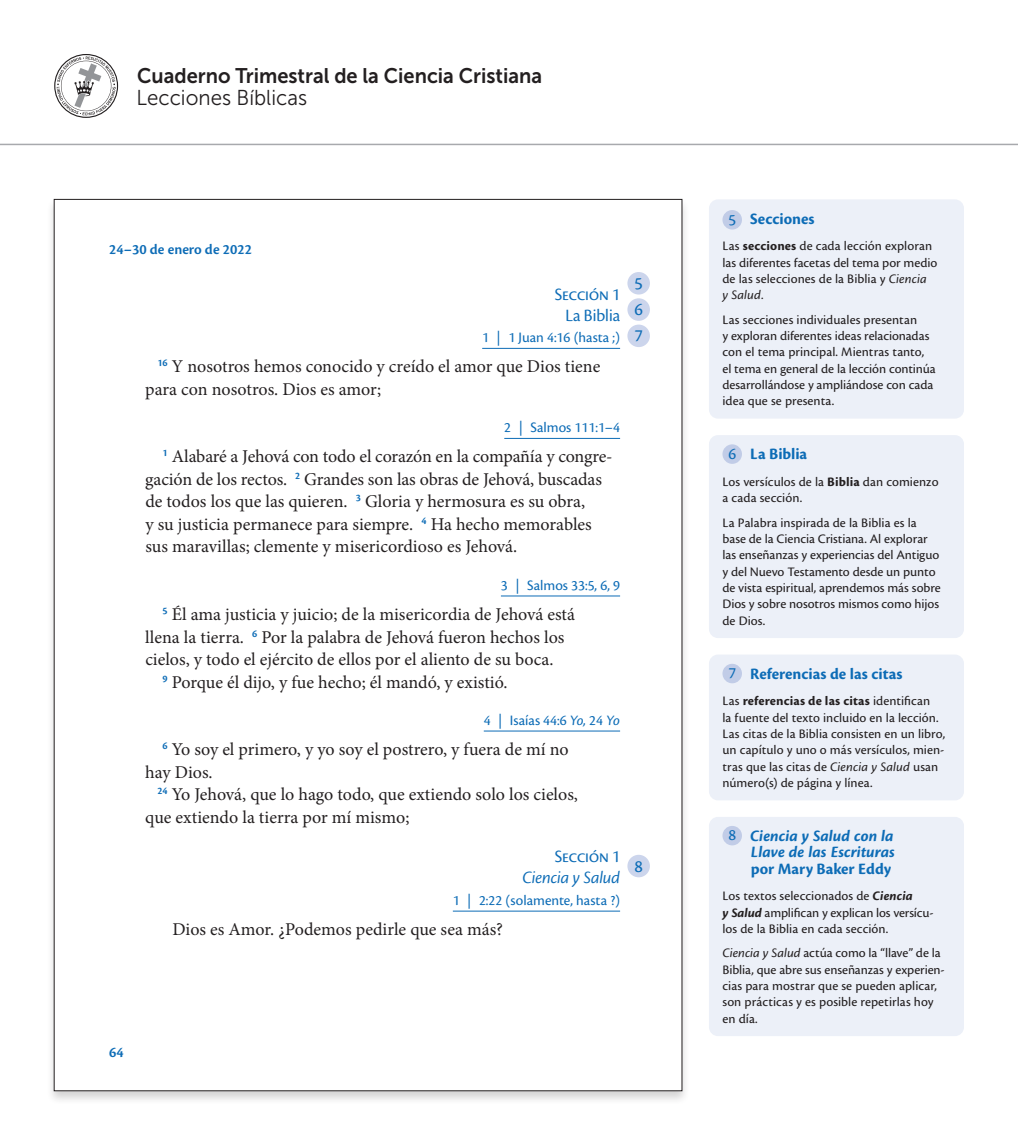
<style>
.page{position:relative;width:1018px;height:1145px;background:#fff}
.page>*{position:absolute;margin:0;border:0;box-sizing:border-box;transform-origin:0 0}
.t1{font:21.6px "Museo Sans 300";color:#231f20;scale:.95 1}
.t2{font:21px "Museo Sans 700";color:#231f20;scale:.95 1}
.t3{font:18px/22.5px "Minion Pro";color:#231f20}
.t4{font:18px/21px "Cronos Pro Disp It";color:#0d6cb6;text-align:right}
.t5{font:18px/21px "Cronos Pro Disp";color:#0d6cb6;text-align:center}
.Margin_Note{font:18px "Cronos Pro Capt";color:#0d6cb6}
.Headers{font:italic 700 16.5px/16.2px "Cronos Pro";color:#0d6cb6;text-align:justify}
.Headers-2{font:700 16.5px "Cronos Pro";color:#0d6cb6}
.Margin_Note-2{font:16.5px "Cronos Pro Capt";color:#0d6cb6}
.t6{font:15px "Cronos Pro";color:#0d6cb6}
.t7{font:600 15px "Cronos Pro";color:#0d6cb6}
.Main_Text{font:13.5px/16.4px "Cronos Pro Capt";color:#231f20}
.s1{font-style:italic}
.s2{font-family:"Cronos Pro Disp"}
.s3{font-family:"Cronos Pro Bold Capt"}
.s4{font-family:"Cronos Pro Capt It"}
.s5{font-style:normal}
.s6{font-family:"Cronos Pro Bold Capt It"}
</style>
<div class="page">
<div style="left:46px;top:197px;width:645px;height:908px;background:#231f20;opacity:.2"></div>
<div style="left:54px;top:199px;width:628px;height:891px;background:#fff"></div>
<hr style="left:482px;top:348px;width:138px;height:1px;background:#0d6cb6">
<hr style="left:504px;top:438px;width:116px;height:1px;background:#0d6cb6">
<hr style="left:501px;top:595px;width:119px;height:1px;background:#0d6cb6">
<hr style="left:484px;top:730px;width:136px;height:1px;background:#0d6cb6">
<hr style="left:453px;top:910px;width:167px;height:1px;background:#0d6cb6">
<div style="left:627px;top:272px;width:23px;height:22px;background:#ccd5ec;border-radius:50%"></div>
<div style="left:627px;top:298px;width:23px;height:23px;background:#ccd5ec;border-radius:50%"></div>
<div style="left:627px;top:854px;width:23px;height:23px;background:#ccd5ec;border-radius:50%"></div>
<div style="left:709px;top:199px;width:255px;height:219px;background:#ecf0f8;border-radius:9px"></div>
<div style="left:722px;top:210px;width:20px;height:19px;background:#c1cce7;border-radius:50%"></div>
<div style="left:709px;top:435px;width:255px;height:203px;background:#ecf0f8;border-radius:9px"></div>
<div style="left:722px;top:444px;width:20px;height:20px;background:#c1cce7;border-radius:50%"></div>
<div style="left:709px;top:817px;width:255px;height:219px;background:#ecf0f8;border-radius:9px"></div>
<div style="left:722px;top:826px;width:20px;height:19px;background:#c1cce7;border-radius:50%"></div>
<div style="left:709px;top:654px;width:255px;height:146px;background:#ecf0f8;border-radius:9px"></div>
<div style="left:722px;top:664px;width:20px;height:19px;background:#c1cce7;border-radius:50%"></div>
<div style="left:627px;top:324px;width:23px;height:23px;background:#ccd5ec;border-radius:50%"></div>
<svg style="left:54px;top:54px;width:64px;height:64px"></svg>
<div style="left:109px;top:109px;width:10px;height:9px;background:#fff"></div>
<hr style="left:0;top:144px;width:1018px;height:1px;background:#a8a9ad">
<p class="t2" style="left:137px;top:64px;width:428px">Cuaderno Trimestral de la Ciencia Cristiana</p>
<p class="t1" style="left:137px;top:86px;width:181px">Lecciones Bíblicas</p>
<p class="t7" style="left:109px;top:241px;width:144px">24–30 de enero de 2022</p>
<p class="t5" style="left:555px;top:283px;width:67px">Sección 1<br>La Biblia</p>
<p class="t6" style="left:482px;top:329px;width:139px">1 | 1 Juan 4:16 (hasta ;)</p>
<p class="t3" style="left:145px;top:355px;width:457px;text-indent:12px"><sup>16</sup> Y nosotros hemos conocido y creído el amor que Dios tiene para con nosotros. Dios es amor;</p>
<p class="t6" style="left:504px;top:419px;width:117px">2 | Salmos 111:1–4</p>
<p class="t3" style="left:145px;top:445px;width:469px;text-indent:17px"><sup>1</sup> Alabaré a Jehová con todo el corazón en la compañía y congre&shy;gación de los rectos. <sup>2</sup> Grandes son las obras de Jehová, buscadas de todos los que las quieren. <sup>3</sup> Gloria y hermosura es su obra,<br>y su justicia permanece para siempre. <sup>4</sup> Ha hecho memorables sus maravillas; clemente y misericordioso es Jehová.</p>
<p class="t6" style="left:501px;top:576px;width:121px">3 | Salmos 33:5, 6, 9</p>
<p class="t3" style="left:163px;top:603px;width:414px"><sup>5</sup> Él ama justicia y juicio; de la misericordia de Jehová está</p>
<p class="t3" style="left:145px;top:625px;width:421px">llena la tierra. <sup>6</sup> Por la palabra de Jehová fueron hechos los</p>
<p class="t3" style="left:145px;top:648px;width:410px">cielos, y todo el ejército de ellos por el aliento de su boca.</p>
<p class="t3" style="left:163px;top:670px;width:346px"><sup>9</sup> Porque él dijo, y fue hecho; él mandó, y existió.</p>
<p class="t6" style="left:484px;top:711px;width:138px">4 | Isaías 44:6 <span class="s1">Yo,</span> 24 <span class="s1">Yo</span></p>
<p class="t3" style="left:163px;top:738px;width:408px"><sup>6</sup> Yo soy el primero, y yo soy el postrero, y fuera de mí no</p>
<p class="t3" style="left:145px;top:760px;width:69px">hay Dios.</p>
<p class="t3" style="left:157px;top:783px;width:422px"><sup>24</sup> Yo Jehová, que lo hago todo, que extiendo solo los cielos,</p>
<p class="t3" style="left:145px;top:805px;width:266px">que extiendo la tierra por mí mismo;</p>
<p class="t4" style="left:522px;top:846px;width:99px"><span class="s2">Sección 1<br></span>Ciencia y Salud</p>
<p class="t6" style="left:453px;top:891px;width:169px">1 | 2:22 (solamente, hasta ?)</p>
<p class="t3" style="left:172px;top:918px;width:332px">Dios es Amor. ¿Podemos pedirle que sea más?</p>
<p class="Margin_Note" style="left:634px;top:273px;width:10px">5</p>
<p class="Margin_Note" style="left:634px;top:299px;width:10px">6</p>
<p class="Margin_Note" style="left:634px;top:325px;width:10px">7</p>
<p class="Margin_Note" style="left:634px;top:855px;width:10px">8</p>
<p class="t7" style="left:109px;top:1043px;width:16px">64</p>
<p class="Headers-2" style="left:750px;top:209px;width:66px">Secciones</p>
<p class="Main_Text" style="left:722px;top:238px;width:216px">Las <span class="s3">secciones</span> de cada lección exploran las diferentes facetas del tema por medio de las selecciones de la Biblia y <span class="s4">Ciencia<br>y Salud.</span></p>
<p class="Main_Text" style="left:722px;top:311px;width:215px">Las secciones individuales presentan<br>y exploran diferentes ideas relacionadas con el tema principal. Mientras tanto, el tema en general de la lección continúa desarrollándose y ampliándose con cada idea que se presenta.</p>
<p class="Margin_Note-2" style="left:728px;top:210px;width:9px">5</p>
<p class="Headers-2" style="left:750px;top:444px;width:59px">La Biblia</p>
<p class="Main_Text" style="left:722px;top:474px;width:218px">Los versículos de la <span class="s3">Biblia</span> dan comienzo a cada sección.</p>
<p class="Main_Text" style="left:722px;top:514px;width:220px">La Palabra inspirada de la Biblia es la base de la Ciencia Cristiana. Al explorar las enseñanzas y experiencias del Antiguo y del Nuevo Testamento desde un punto de vista espiritual, aprendemos más sobre Dios y sobre nosotros mismos como hijos de Dios.</p>
<p class="Margin_Note-2" style="left:728px;top:444px;width:9px">6</p>
<p class="Headers-2" style="left:750px;top:664px;width:154px">Referencias de las citas</p>
<p class="Main_Text" style="left:722px;top:693px;width:224px">Las <span class="s3">referencias de las citas</span> identifican<br>la fuente del texto incluido en la lección.<br>Las citas de la Biblia consisten en un libro, un capítulo y uno o más versículos, mien&shy;tras que las citas de <span class="s4">Ciencia y Salud</span> usan número(s) de página y línea.</p>
<p class="Margin_Note-2" style="left:728px;top:663px;width:9px">7</p>
<p class="Headers" style="left:750px;top:828px;width:146px">Ciencia y Salud con la Llave de las Escrituras <span class="s5">por Mary Baker Eddy</span></p>
<p class="Main_Text" style="left:722px;top:888px;width:213px">Los textos seleccionados de <span class="s6">Ciencia<br>y Salud</span> amplifican y explican los versícu&shy;los de la Biblia en cada sección.</p>
<p class="Main_Text" style="left:722px;top:945px;width:223px"><span class="s4">Ciencia y Salud</span> actúa como la “llave” de la Biblia, que abre sus enseñanzas y experien&shy;cias para mostrar que se pueden aplicar, son prácticas y es posible repetirlas hoy en día.</p>
<p class="Margin_Note-2" style="left:728px;top:825px;width:9px">8</p>
</div>
